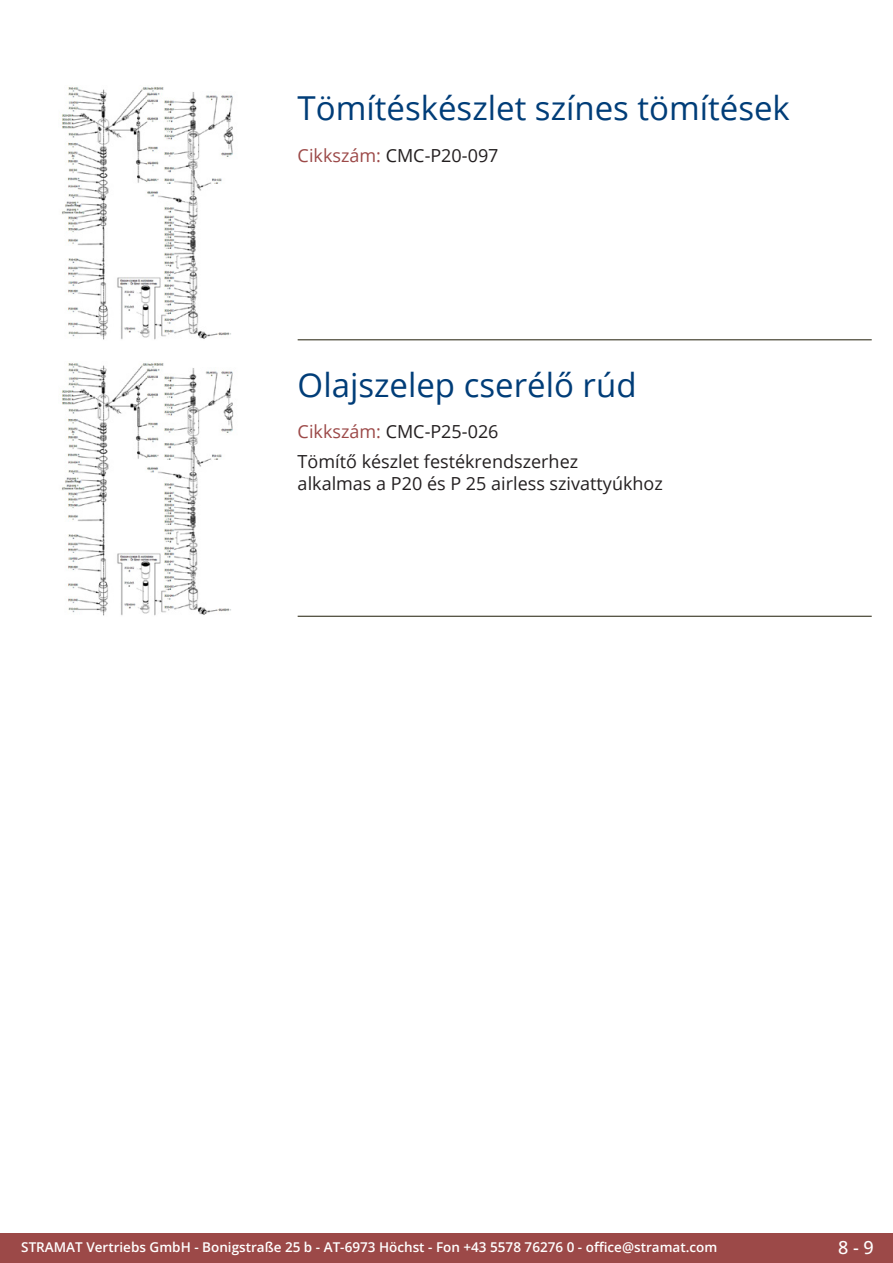
<style>
.page{position:relative;width:893px;height:1263px;background:#fff}
.page>*{position:absolute;margin:0;border:0;box-sizing:border-box;transform-origin:0 0}
.Produkttitel{font:33px "Open Sans";color:#003d78}
.Beschreibung_Text{font:18px/21.6px "Open Sans";color:#231f20}
.TechDaten_Überschrif{font:18px "Open Sans";color:#231f20}
.t1{font:500 18px "Open Sans";color:#fff}
.t2{font:600 13.5px "Open Sans";color:#fff}
.s1{color:#9c4948}
</style>
<div class="page">
<div style="left:0;top:1233px;width:893px;height:30px;background:#9c4948"></div>
<hr style="left:298px;top:340px;width:574px;height:1px;background:#201d08">
<hr style="left:298px;top:616px;width:574px;height:1px;background:#201d08">
<img style="left:61px;top:87px;width:173px;height:253px">
<img style="left:61px;top:363px;width:173px;height:253px">
<p class="Produkttitel" style="left:298px;top:86px;width:494px">Tömítéskészlet színes tömítések</p>
<p class="TechDaten_Überschrif" style="left:298px;top:143px;width:202px"><span class="s1">Cikkszám:</span> CMC-P20-097</p>
<p class="Produkttitel" style="left:298px;top:362px;width:340px">Olajszelep cserélő rúd</p>
<p class="TechDaten_Überschrif" style="left:298px;top:420px;width:202px"><span class="s1">Cikkszám:</span> CMC-P25-026</p>
<p class="Beschreibung_Text" style="left:298px;top:450px;width:367px">Tömítő készlet festékrendszerhez<br>alkalmas a P20 és P 25 airless szivattyúkhoz</p>
<p class="t2" style="left:21px;top:1238px;width:698px">STRAMAT Vertriebs GmbH - Bonigstraße 25 b - AT-6973 Höchst - Fon +43 5578 76276 0 - office@stramat.com</p>
<h2 class="t1" style="left:838px;top:1234px;width:37px">8 - 9</h2>
</div>
